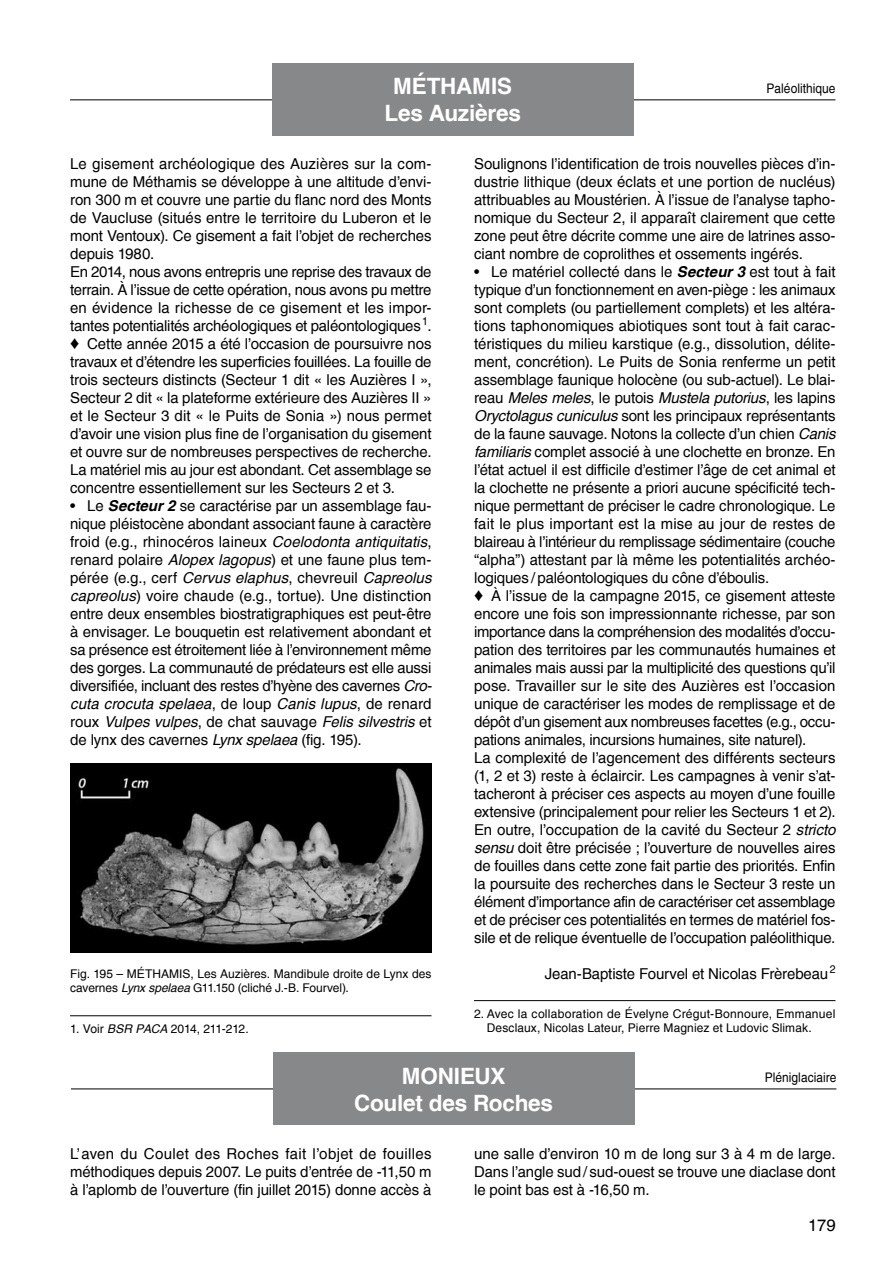
<style>
.page{position:relative;width:893px;height:1263px;background:#fff}
.page>*{position:absolute;margin:0;border:0;box-sizing:border-box;transform-origin:0 0}
.t1{font:700 22.5px/27px "Helvetica";letter-spacing:-.01em;color:#fff;text-align:center}
.t2{font:16.5px "Helvetica";color:#000}
.t3{font:15px/18px "Helvetica";letter-spacing:-.01em;color:#000;text-align:justify}
.t4{font:13.2px "Helvetica";color:#000;scale:.91 1}
.t5{font:12px/13.5px "Helvetica";letter-spacing:.005em;color:#000}
.t6{font:12px "Helvetica";letter-spacing:-.015em;color:#000}
.s1{font-family:"Times New Roman";font-weight:700;font-size:18px}
.s2{font-weight:700;font-style:italic}
.s3{font-style:italic}
</style>
<div class="page">
<hr style="left:70px;top:99px;width:765px;height:1px;background:#000">
<div style="left:272px;top:64px;width:361px;height:72px;background:#87888a"></div>
<hr style="left:474px;top:1000px;width:361px;height:1px;background:#000">
<hr style="left:70px;top:1015px;width:361px;height:1px;background:#000">
<img style="left:70px;top:763px;width:362px;height:189px">
<hr style="left:71px;top:1088px;width:765px;height:1px;background:#000">
<div style="left:273px;top:1053px;width:361px;height:72px;background:#87888a"></div>
<h1 class="t1" style="left:384px;top:73px;width:138px">MÉTHAMIS<br>Les Auzières</h1>
<p class="t4" style="left:767px;top:81px;width:77px">Paléolithique</p>
<p class="t3" style="left:70px;top:154px;width:363px;text-align:left">Le gisement archéologique des Auzières sur la com&shy;mune de Méthamis se développe à une altitude d’envi&shy;ron 300 m et couvre une partie du flanc nord des Monts de Vaucluse (situés entre le territoire du Luberon et le mont Ventoux). Ce gisement a fait l’objet de recherches depuis 1980.<br>En 2014, nous avons entrepris une reprise des travaux de terrain. À l’issue de cette opération, nous avons pu mettre en évidence la richesse de ce gisement et les impor&shy;tantes potentialités archéologiques et paléontologiques<sup>1</sup>. <span class="s1">♦</span> Cette année 2015 a été l’occasion de poursuivre nos travaux et d’étendre les superficies fouillées. La fouille de trois secteurs distincts (Secteur 1 dit « les Auzières I », Secteur 2 dit « la plateforme extérieure des Auzières II » et le Secteur 3 dit « le Puits de Sonia ») nous permet d’avoir une vision plus fine de l’organisation du gisement et ouvre sur de nombreuses perspectives de recherche.<br>La matériel mis au jour est abondant. Cet assemblage se concentre essentiellement sur les Secteurs 2 et 3.</p>
<p class="t3" style="left:70px;top:496px;width:363px">• Le <span class="s2">Secteur 2</span> se caractérise par un assemblage fau&shy;nique pléistocène abondant associant faune à caractère froid (e.g., rhinocéros laineux <span class="s3">Coelodonta antiquitatis</span>, renard polaire <span class="s3">Alopex lagopus</span>) et une faune plus tem&shy;pérée (e.g., cerf <span class="s3">Cervus elaphus</span>, chevreuil <span class="s3">Capreolus capreolus</span>) voire chaude (e.g., tortue). Une distinction entre deux ensembles biostratigraphiques est peut-être à envisager. Le bouquetin est relativement abondant et sa présence est étroitement liée à l’environnement même des gorges. La communauté de prédateurs est elle aussi diversifiée, incluant des restes d’hyène des cavernes <span class="s3">Cro&shy;cuta crocuta spelaea</span>, de loup <span class="s3">Canis lupus</span>, de renard roux <span class="s3">Vulpes vulpes</span>, de chat sauvage <span class="s3">Felis silvestris</span> et de lynx des cavernes <span class="s3">Lynx spelaea</span> (fig. 195).</p>
<p class="t3" style="left:474px;top:154px;width:363px">Soulignons l’identification de trois nouvelles pièces d’in&shy;dustrie lithique (deux éclats et une portion de nucléus) attribuables au Moustérien. À l’issue de l’analyse tapho&shy;nomique du Secteur 2, il apparaît clairement que cette zone peut être décrite comme une aire de latrines asso&shy;ciant nombre de coprolithes et ossements ingérés.</p>
<p class="t3" style="left:474px;top:262px;width:363px;text-align:left">• Le matériel collecté dans le <span class="s2">Secteur 3</span> est tout à fait typique d’un fonctionnement en aven-piège : les animaux sont complets (ou partiellement complets) et les altéra&shy;tions taphonomiques abiotiques sont tout à fait carac&shy;téristiques du milieu karstique (e.g., dissolution, délite&shy;ment, concrétion). Le Puits de Sonia renferme un petit assemblage faunique holocène (ou sub-actuel). Le blai&shy;reau <span class="s3">Meles meles</span>, le putois <span class="s3">Mustela putorius</span>, les lapins <span class="s3">Oryctolagus cuniculus</span> sont les principaux représentants de la faune sauvage. Notons la collecte d’un chien <span class="s3">Canis familiaris</span> complet associé à une clochette en bronze. En l’état actuel il est difficile d’estimer l’âge de cet animal et la clochette ne présente a priori aucune spécificité tech&shy;nique permettant de préciser le cadre chronologique. Le fait le plus important est la mise au jour de restes de blaireau à l’intérieur du remplissage sédimentaire (couche “alpha”) attestant par là même les potentialités archéo&shy;logiques / paléontologiques du cône d’éboulis.<br><span class="s1">♦</span> À l’issue de la campagne 2015, ce gisement atteste encore une fois son impressionnante richesse, par son importance dans la compréhension des modalités d’occu&shy;pation des territoires par les communautés humaines et animales mais aussi par la multiplicité des questions qu’il pose. Travailler sur le site des Auzières est l’occasion unique de caractériser les modes de remplissage et de dépôt d’un gisement aux nombreuses facettes (e.g., occu&shy;pations animales, incursions humaines, site naturel).<br>La complexité de l’agencement des différents secteurs (1, 2 et 3) reste à éclaircir. Les campagnes à venir s’at&shy;tacheront à préciser ces aspects au moyen d’une fouille extensive (principalement pour relier les Secteurs 1 et 2).<br>En outre, l’occupation de la cavité du Secteur 2 <span class="s3">stricto sensu</span> doit être précisée ; l’ouverture de nouvelles aires de fouilles dans cette zone fait partie des priorités. Enfin la poursuite des recherches dans le Secteur 3 reste un élément d’importance afin de caractériser cet assemblage et de préciser ces potentialités en termes de matériel fos&shy;sile et de relique éventuelle de l’occupation paléolithique.</p>
<p class="t3" style="left:545px;top:964px;width:292px">Jean-Baptiste Fourvel et Nicolas Frèrebeau<sup>2</sup></p>
<p class="t5" style="left:474px;top:1007px;width:363px">2. Avec la collaboration de Évelyne Crégut-Bonnoure, Emmanuel</p>
<p class="t5" style="left:70px;top:967px;width:363px">Fig. 195 – MÉTHAMIS, Les Auzières. Mandibule droite de Lynx des cavernes <span class="s3">Lynx spelaea</span> G11.150 (cliché J.-B. Fourvel).</p>
<p class="t6" style="left:70px;top:1022px;width:180px">1. Voir <span class="s3">BSR PACA</span> 2014, 211-212.</p>
<p class="t5" style="left:487px;top:1021px;width:326px">Desclaux, Nicolas Lateur, Pierre Magniez et Ludovic Slimak.</p>
<h1 class="t1" style="left:354px;top:1062px;width:200px">MONIEUX<br>Coulet des Roches</h1>
<p class="t4" style="left:765px;top:1070px;width:80px">Pléniglaciaire</p>
<p class="t3" style="left:70px;top:1144px;width:363px">L’aven du Coulet des Roches fait l’objet de fouilles méthodiques depuis 2007. Le puits d’entrée de -11,50 m à l’aplomb de l’ouverture (fin juillet 2015) donne accès à</p>
<p class="t3" style="left:474px;top:1144px;width:363px">une salle d’environ 10 m de long sur 3 à 4 m de large.<br>Dans l’angle sud / sud-ouest se trouve une diaclase dont le point bas est à -16,50 m.</p>
<p class="t2" style="left:808px;top:1215px;width:29px">179</p>
</div>
